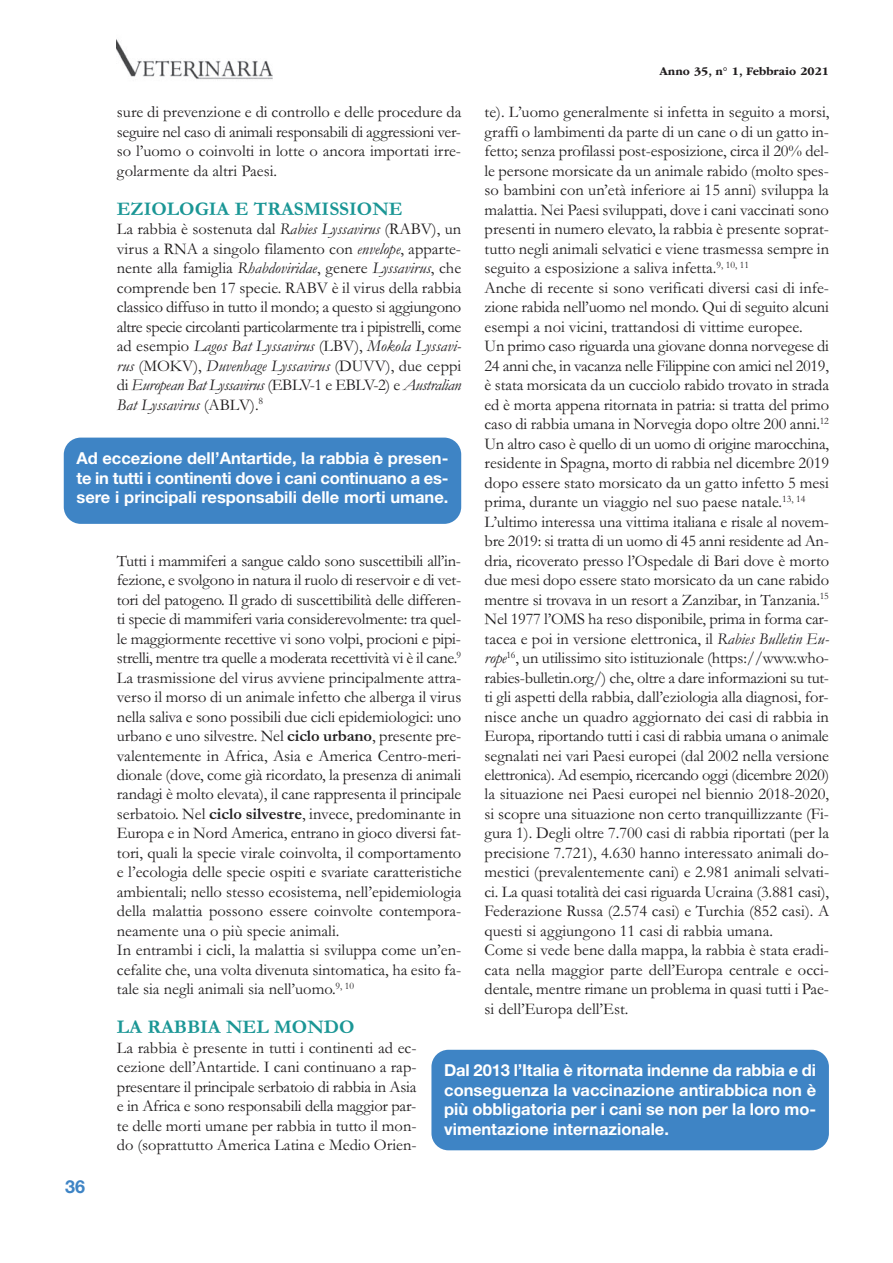
<style>
.page{position:relative;width:893px;height:1263px;background:#fff}
.page>*{position:absolute;margin:0;border:0;box-sizing:border-box;transform-origin:0 0}
.t1{font:700 19.5px "Garamond";color:#1a9695}
.t2{font:700 18px "Helvetica Neue LT Std";color:#3e84c5}
.t3{font:16.5px/19.5px "Garamond";letter-spacing:-.005em;color:#201d1e;text-align:justify}
.t4{font:700 16.5px/19.5px "Helvetica Neue LT Std";color:#fff;text-align:justify}
.t5{font:700 12px "ITC Garamond Std";color:#201d1e}
.s1{font-style:italic}
.s2{font-weight:700}
</style>
<div class="page">
<img style="left:117px;top:40px;width:155px;height:40px">
<div style="left:64px;top:438px;width:397px;height:86px;background:#3e84c5;border-radius:17px"></div>
<div style="left:431px;top:1050px;width:398px;height:100px;background:#3e84c5;border-radius:17px"></div>
<p class="t5" style="left:659px;top:66px;width:171px">Anno 35, n° 1, Febbraio 2021</p>
<p class="t3" style="left:117px;top:104px;width:346px">sure di prevenzione e di controllo e delle procedure da seguire nel caso di animali responsabili di aggressioni ver&shy;so l’uomo o coinvolti in lotte o ancora importati irre&shy;golarmente da altri Paesi.</p>
<p class="t1" style="left:117px;top:201px;width:287px">EZIOLOGIA E TRASMISSIONE</p>
<p class="t3" style="left:117px;top:221px;width:346px">La rabbia è sostenuta dal <span class="s1">Rabies Lyssavirus</span> (RABV), un virus a RNA a singolo filamento con <span class="s1">envelope</span>, apparte&shy;nente alla famiglia <span class="s1">Rhabdoviridae</span>, genere <span class="s1">Lyssavirus</span>, che comprende ben 17 specie. RABV è il virus della rabbia classico diffuso in tutto il mondo; a questo si aggiungono altre specie circolanti particolarmente tra i pipistrelli, come ad esempio <span class="s1">Lagos Bat Lyssavirus</span> (LBV), <span class="s1">Mokola Lyssavi&shy;rus</span> (MOKV), <span class="s1">Duvenhage Lyssavirus</span> (DUVV), due ceppi di <span class="s1">European Bat Lyssavirus</span> (EBLV-1 e EBLV-2) e <span class="s1">Australian Bat Lyssavirus</span> (ABLV).<sup>8</sup></p>
<p class="t3" style="left:485px;top:104px;width:346px;text-align:left">te). L’uomo generalmente si infetta in seguito a morsi, graffi o lambimenti da parte di un cane o di un gatto in&shy;fetto; senza profilassi post-esposizione, circa il 20% del&shy;le persone morsicate da un animale rabido (molto spes&shy;so bambini con un’età inferiore ai 15 anni) sviluppa la malattia. Nei Paesi sviluppati, dove i cani vaccinati sono presenti in numero elevato, la rabbia è presente soprat&shy;tutto negli animali selvatici e viene trasmessa sempre in seguito a esposizione a saliva infetta.<sup>9,</sup> <sup>10,</sup> <sup>11<br></sup>Anche di recente si sono verificati diversi casi di infe&shy;zione rabida nell’uomo nel mondo. Qui di seguito alcuni esempi a noi vicini, trattandosi di vittime europee.<br>Un primo caso riguarda una giovane donna norvegese di 24 anni che, in vacanza nelle Filippine con amici nel 2019, è stata morsicata da un cucciolo rabido trovato in strada ed è morta appena ritornata in patria: si tratta del primo caso di rabbia umana in Norvegia dopo oltre 200 anni.<sup>12<br></sup>Un altro caso è quello di un uomo di origine marocchina, residente in Spagna, morto di rabbia nel dicembre 2019 dopo essere stato morsicato da un gatto infetto 5 mesi prima, durante un viaggio nel suo paese natale.<sup>13,</sup> <sup>14<br></sup>L’ultimo interessa una vittima italiana e risale al novem&shy;bre 2019: si tratta di un uomo di 45 anni residente ad An&shy;dria, ricoverato presso l’Ospedale di Bari dove è morto due mesi dopo essere stato morsicato da un cane rabido mentre si trovava in un resort a Zanzibar, in Tanzania.<sup>15<br></sup>Nel 1977 l’OMS ha reso disponibile, prima in forma car&shy;tacea e poi in versione elettronica, il <span class="s1">Rabies Bulletin Eu&shy;rope</span><sup>16</sup>, un utilissimo sito istituzionale (https://www.who&shy;rabies-bulletin.org/) che, oltre a dare informazioni su tut&shy;ti gli aspetti della rabbia, dall’eziologia alla diagnosi, for&shy;nisce anche un quadro aggiornato dei casi di rabbia in Europa, riportando tutti i casi di rabbia umana o animale segnalati nei vari Paesi europei (dal 2002 nella versione elettronica). Ad esempio, ricercando oggi (dicembre 2020) la situazione nei Paesi europei nel biennio 2018-2020, si scopre una situazione non certo tranquillizzante (Fi&shy;gura 1). Degli oltre 7.700 casi di rabbia riportati (per la precisione 7.721), 4.630 hanno interessato animali do&shy;mestici (prevalentemente cani) e 2.981 animali selvati&shy;ci. La quasi totalità dei casi riguarda Ucraina (3.881 casi), Federazione Russa (2.574 casi) e Turchia (852 casi). A questi si aggiungono 11 casi di rabbia umana.<br>Come si vede bene dalla mappa, la rabbia è stata eradi&shy;cata nella maggior parte dell’Europa centrale e occi&shy;dentale, mentre rimane un problema in quasi tutti i Pae&shy;si dell’Europa dell’Est.</p>
<p class="t4" style="left:77px;top:450px;width:373px">Ad eccezione dell’Antartide, la rabbia è presen&shy;te in tutti i continenti dove i cani continuano a es&shy;sere i principali responsabili delle morti umane.</p>
<p class="t3" style="left:117px;top:553px;width:346px;text-align:left">Tutti i mammiferi a sangue caldo sono suscettibili all’in&shy;fezione, e svolgono in natura il ruolo di reservoir e di vet&shy;tori del patogeno. Il grado di suscettibilità delle differen&shy;ti specie di mammiferi varia considerevolmente: tra quel&shy;le maggiormente recettive vi sono volpi, procioni e pipi&shy;strelli, mentre tra quelle a moderata recettività vi è il cane.<sup>9<br></sup>La trasmissione del virus avviene principalmente attra&shy;verso il morso di un animale infetto che alberga il virus nella saliva e sono possibili due cicli epidemiologici: uno urbano e uno silvestre. Nel <span class="s2">ciclo urbano</span>, presente pre&shy;valentemente in Africa, Asia e America Centro-meri&shy;dionale (dove, come già ricordato, la presenza di animali randagi è molto elevata), il cane rappresenta il principale serbatoio. Nel <span class="s2">ciclo silvestre</span>, invece, predominante in Europa e in Nord America, entrano in gioco diversi fat&shy;tori, quali la specie virale coinvolta, il comportamento e l’ecologia delle specie ospiti e svariate caratteristiche ambientali; nello stesso ecosistema, nell’epidemiologia della malattia possono essere coinvolte contempora&shy;neamente una o più specie animali.<br>In entrambi i cicli, la malattia si sviluppa come un’en&shy;cefalite che, una volta divenuta sintomatica, ha esito fa&shy;tale sia negli animali sia nell’uomo.<sup>9,</sup> <sup>10</sup></p>
<p class="t1" style="left:117px;top:1020px;width:239px">LA RABBIA NEL MONDO</p>
<p class="t3" style="left:117px;top:1040px;width:301px">La rabbia è presente in tutti i continenti ad ec&shy;cezione dell’Antartide. I cani continuano a rap&shy;presentare il principale serbatoio di rabbia in Asia e in Africa e sono responsabili della maggior par&shy;te delle morti umane per rabbia in tutto il mon&shy;do (soprattutto America Latina e Medio Orien-</p>
<p class="t4" style="left:444px;top:1062px;width:373px">Dal 2013 l’Italia è ritornata indenne da rabbia e di conseguenza la vaccinazione antirabbica non è più obbligatoria per i cani se non per la loro mo&shy;vimentazione internazionale.</p>
<p class="t2" style="left:65px;top:1180px;width:22px">36</p>
</div>
